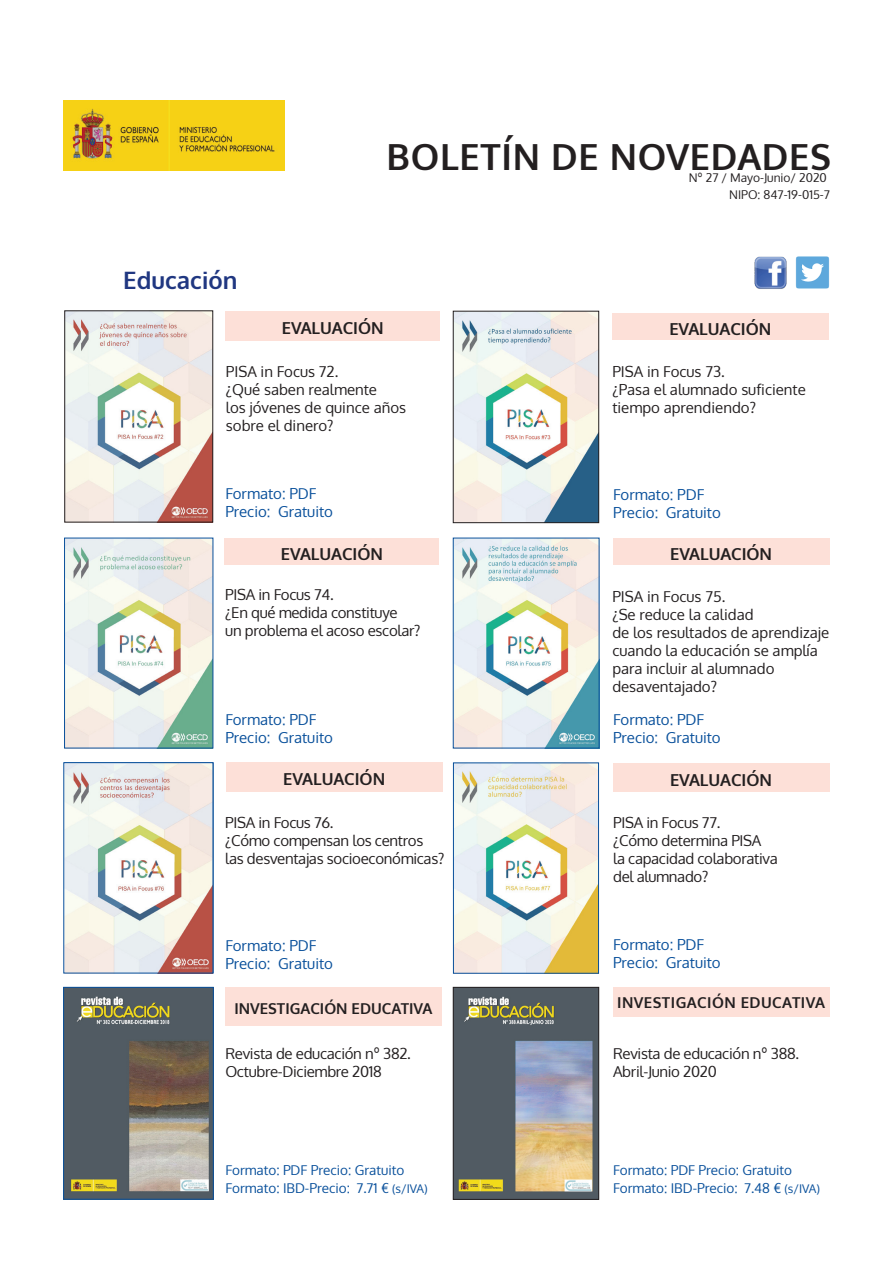
<style>
.page{position:relative;width:893px;height:1263px;background:#fff}
.page>*{position:absolute;margin:0;border:0;box-sizing:border-box;transform-origin:0 0}
.t1{font:700 36px "Oxygen";letter-spacing:.02em;color:#231f20}
.t2{font:700 24px "Oxygen";color:#203781}
.t3{font:700 16.5px "Oxygen";letter-spacing:-.005em;color:#231f20}
.t4{font:15px/18px "Oxygen";letter-spacing:-.02em;color:#231f20}
.t5{font:15px/18px "Oxygen";color:#231f20}
.t6{font:15px/18px "Oxygen";color:#09509b}
.t7{font:700 15px "Oxygen";color:#231f20}
.t8{font:13.5px/18px "Oxygen";color:#09509b}
.t9{font:12px/16.8px "Oxygen";color:#231f20;text-align:right}
.s1{font-size:12px}
</style>
<div class="page">
<img style="left:795px;top:256px;width:34px;height:33px">
<img style="left:754px;top:256px;width:33px;height:33px">
<div style="left:612px;top:314px;width:216px;height:26px;background:#fde0d8"></div>
<img style="left:64px;top:101px;width:221px;height:69px">
<img style="left:67px;top:313px;width:144px;height:207px">
<div style="left:225px;top:311px;width:215px;height:29px;background:#fde0d8"></div>
<img style="left:455px;top:313px;width:142px;height:208px">
<div style="left:453px;top:311px;width:146px;height:212px;border:1px solid #231f20"></div>
<img style="left:66px;top:540px;width:145px;height:206px">
<div style="left:64px;top:538px;width:149px;height:210px;border:1px solid #09509b"></div>
<div style="left:225px;top:538px;width:214px;height:27px;background:#fde0d8"></div>
<img style="left:455px;top:540px;width:142px;height:206px">
<div style="left:453px;top:538px;width:146px;height:210px;border:1px solid #09509b"></div>
<div style="left:613px;top:538px;width:216px;height:27px;background:#fde0d8"></div>
<div style="left:226px;top:762px;width:216px;height:30px;background:#fde0d8"></div>
<img style="left:66px;top:764px;width:145px;height:207px">
<img style="left:455px;top:765px;width:142px;height:206px">
<div style="left:453px;top:763px;width:146px;height:210px;border:1px solid #09509b"></div>
<div style="left:613px;top:763px;width:216px;height:29px;background:#fde0d8"></div>
<img style="left:65px;top:989px;width:146px;height:208px">
<div style="left:63px;top:987px;width:150px;height:212px;border:1px solid #09509b"></div>
<div style="left:225px;top:987px;width:216px;height:39px;background:#fde0d8"></div>
<div style="left:613px;top:987px;width:216px;height:30px;background:#fde0d8"></div>
<img style="left:455px;top:989px;width:142px;height:208px">
<div style="left:453px;top:987px;width:146px;height:212px;border:1px solid #231f20"></div>
<h1 class="t1" style="left:387px;top:134px;width:446px">BOLETÍN DE NOVEDADES</h1>
<h2 class="t2" style="left:123px;top:266px;width:116px">EDUCACIÓN</h2>
<p class="t3" style="left:282px;top:318px;width:72px">EVALUACIÓN</p>
<p class="t9" style="left:689px;top:170px;width:143px">Nº 27 / Mayo-Junio/ 2020<br>NIPO: 847-19-015-7</p>
<p class="t3" style="left:669px;top:319px;width:72px">EVALUACIÓN</p>
<p class="t5" style="left:226px;top:362px;width:182px">PISA in Focus 72.<br>¿Qué saben realmente<br>los jóvenes de quince años sobre el dinero?</p>
<p class="t5" style="left:612px;top:362px;width:195px">PISA in Focus 73.<br>¿Pasa el alumnado suficiente tiempo aprendiendo?</p>
<p class="t6" style="left:225px;top:485px;width:109px">Formato: PDF<br>Precio: Gratuito</p>
<p class="t6" style="left:613px;top:485px;width:109px">Formato: PDF<br>Precio: Gratuito</p>
<p class="t3" style="left:281px;top:543px;width:72px">EVALUACIÓN</p>
<p class="t4" style="left:225px;top:586px;width:197px">PISA in Focus 74.<br>¿En qué medida constituye<br>un problema el acoso escolar?</p>
<p class="t3" style="left:670px;top:543px;width:72px">EVALUACIÓN</p>
<p class="t5" style="left:612px;top:588px;width:218px">PISA in Focus 75.<br>¿Se reduce la calidad<br>de los resultados de aprendizaje cuando la educación se amplía para incluir al alumnado desaventajado?</p>
<p class="t6" style="left:225px;top:711px;width:109px">Formato: PDF<br>Precio: Gratuito</p>
<p class="t6" style="left:613px;top:711px;width:109px">Formato: PDF<br>Precio: Gratuito</p>
<p class="t3" style="left:283px;top:769px;width:72px">EVALUACIÓN</p>
<p class="t4" style="left:225px;top:814px;width:221px">PISA in Focus 76.<br>¿Cómo compensan los centros las desventajas socioeconómicas?</p>
<p class="t3" style="left:670px;top:770px;width:104px">EVALUACIÓN</p>
<p class="t4" style="left:613px;top:814px;width:166px">PISA in Focus 77.<br>¿Cómo determina PISA<br>la capacidad colaborativa del alumnado?</p>
<p class="t6" style="left:225px;top:936px;width:109px">Formato: PDF<br>Precio: Gratuito</p>
<p class="t6" style="left:613px;top:936px;width:109px">Formato: PDF<br>Precio: Gratuito</p>
<p class="t7" style="left:234px;top:999px;width:86px">INVESTI GACIÓN</p>
<p class="t7" style="left:352px;top:999px;width:20px">EDUC</p>
<p class="t7" style="left:391px;top:999px;width:42px">ATIVA</p>
<p class="t4" style="left:225px;top:1045px;width:187px">Revista de educación nº 382.<br>Octubre-Diciembre 2018</p>
<p class="t8" style="left:225px;top:1161px;width:204px">Formato: PDF Precio: Gratuito<br>Formato: IBD-Precio: 7.71 € <span class="s1">(s/IVA)</span></p>
<p class="t7" style="left:617px;top:993px;width:91px">INVESTI GACIÓN</p>
<p class="t7" style="left:741px;top:993px;width:21px">EDUC</p>
<p class="t7" style="left:782px;top:993px;width:44px">ATIVA</p>
<p class="t4" style="left:613px;top:1045px;width:187px">Revista de educación nº 388.<br>Abril-Junio 2020</p>
<p class="t8" style="left:613px;top:1161px;width:209px">Formato: PDF Precio: Gratuito<br>Formato: IBD-Precio: 7.48 € <span class="s1">(s/IVA)</span></p>
</div>
